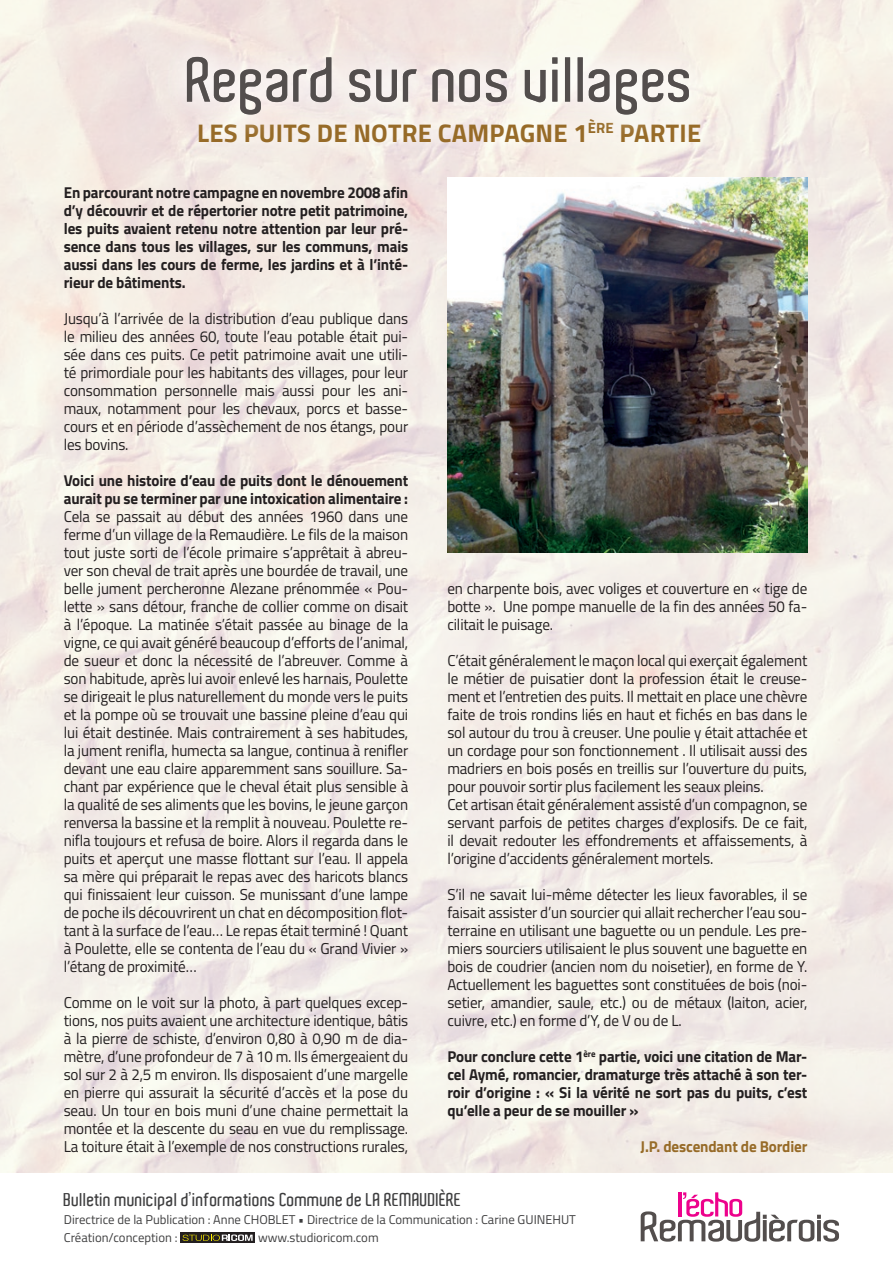
<style>
.page{position:relative;width:893px;height:1263px;background:#fff}
.page>*{position:absolute;margin:0;border:0;box-sizing:border-box;transform-origin:0 0}
.t1{font:600 60.9px "Aldo";color:#534e4d}
.t2{font:700 25.5px "Titillium";letter-spacing:.01em;color:#976b28}
.t3{font:600 18px "Aldo";color:#3e3e3f}
.t4{font:15.75px/18px "Titillium";letter-spacing:-.01em;color:#231f20;text-align:justify;scale:.96 1}
.t5{font:700 15.75px/18px "Titillium";letter-spacing:-.01em;color:#231f20;text-align:justify;scale:.96 1}
.t6{font:700 15.75px "Titillium";letter-spacing:-.01em;color:#976b28;scale:.96 1}
.t7{font:12.75px/18px "Titillium";color:#3e3e3f}
</style>
<div class="page">
<img style="left:0;top:0;width:893px;height:1173px">
<svg style="left:180px;top:102px;width:538px;height:60px;background:#f3ebe5"></svg>
<div style="left:161px;top:31px;width:554px;height:109px;background:linear-gradient(to right,#f3e8e6,#f8f4ed)"></div>
<img style="left:447px;top:177px;width:360px;height:376px">
<div style="left:180px;top:1232px;width:75px;height:11px;background:#231f20"></div>
<svg style="left:182px;top:1234px;width:71px;height:7px"></svg>
<svg style="left:641px;top:1192px;width:198px;height:50px"></svg>
<h1 class="t1" style="left:187px;top:46px;width:509px">Regard sur nos villages</h1>
<h2 class="t2" style="left:197px;top:113px;width:505px">LES PUITS DE NOTRE CAMPAGNE 1<sup>ÈRE</sup> PARTIE</h2>
<p class="t5" style="left:64px;top:183px;width:360px">En parcourant notre campagne en novembre 2008 afin d’y découvrir et de répertorier notre petit patrimoine, les puits avaient retenu notre attention par leur pré&shy;sence dans tous les villages, sur les communs, mais aussi dans les cours de ferme, les jardins et à l’inté&shy;rieur de bâtiments.</p>
<p class="t4" style="left:64px;top:309px;width:360px">Jusqu’à l’arrivée de la distribution d’eau publique dans le milieu des années 60, toute l’eau potable était pui&shy;sée dans ces puits. Ce petit patrimoine avait une utili&shy;té primordiale pour les habitants des villages, pour leur consommation personnelle mais aussi pour les ani&shy;maux, notamment pour les chevaux, porcs et basse&shy;cours et en période d’assèchement de nos étangs, pour les bovins.</p>
<p class="t5" style="left:64px;top:471px;width:360px">Voici une histoire d’eau de puits dont le dénouement aurait pu se terminer par une intoxication alimentaire :</p>
<p class="t4" style="left:64px;top:507px;width:360px">Cela se passait au début des années 1960 dans une ferme d’un village de la Remaudière. Le fils de la maison tout juste sorti de l’école primaire s’apprêtait à abreu&shy;ver son cheval de trait après une bourdée de travail, une belle jument percheronne Alezane prénommée « Pou&shy;lette » sans détour, franche de collier comme on disait à l’époque. La matinée s’était passée au binage de la vigne, ce qui avait généré beaucoup d’efforts de l’animal, de sueur et donc la nécessité de l’abreuver. Comme à son habitude, après lui avoir enlevé les harnais, Poulette se dirigeait le plus naturellement du monde vers le puits et la pompe où se trouvait une bassine pleine d’eau qui lui était destinée. Mais contrairement à ses habitudes, la jument renifla, humecta sa langue, continua à renifler devant une eau claire apparemment sans souillure. Sa&shy;chant par expérience que le cheval était plus sensible à la qualité de ses aliments que les bovins, le jeune garçon renversa la bassine et la remplit à nouveau. Poulette re&shy;nifla toujours et refusa de boire. Alors il regarda dans le puits et aperçut une masse flottant sur l’eau. Il appela sa mère qui préparait le repas avec des haricots blancs qui finissaient leur cuisson. Se munissant d’une lampe de poche ils découvrirent un chat en décomposition flot&shy;tant à la surface de l’eau… Le repas était terminé ! Quant à Poulette, elle se contenta de l’eau du « Grand Vivier » l’étang de proximité…</p>
<p class="t4" style="left:64px;top:993px;width:360px">Comme on le voit sur la photo, à part quelques excep&shy;tions, nos puits avaient une architecture identique, bâtis à la pierre de schiste, d’environ 0,80 à 0,90 m de dia&shy;mètre, d’une profondeur de 7 à 10 m. Ils émergeaient du sol sur 2 à 2,5 m environ. Ils disposaient d’une margelle en pierre qui assurait la sécurité d’accès et la pose du seau. Un tour en bois muni d’une chaine permettait la montée et la descente du seau en vue du remplissage.<br>La toiture était à l’exemple de nos constructions rurales,</p>
<p class="t4" style="left:447px;top:579px;width:376px">en charpente bois, avec voliges et couverture en « tige de botte ». Une pompe manuelle de la fin des années 50 fa&shy;cilitait le puisage.</p>
<p class="t4" style="left:447px;top:651px;width:376px;text-align:left">C’était généralement le maçon local qui exerçait également le métier de puisatier dont la profession était le creuse&shy;ment et l’entretien des puits. Il mettait en place une chèvre faite de trois rondins liés en haut et fichés en bas dans le sol autour du trou à creuser. Une poulie y était attachée et un cordage pour son fonctionnement . Il utilisait aussi des madriers en bois posés en treillis sur l’ouverture du puits, pour pouvoir sortir plus facilement les seaux pleins.<br>Cet artisan était généralement assisté d’un compagnon, se servant parfois de petites charges d’explosifs. De ce fait, il devait redouter les effondrements et affaissements, à l’origine d’accidents généralement mortels.</p>
<p class="t4" style="left:447px;top:885px;width:376px">S’il ne savait lui-même détecter les lieux favorables, il se faisait assister d’un sourcier qui allait rechercher l’eau sou&shy;terraine en utilisant une baguette ou un pendule. Les pre&shy;miers sourciers utilisaient le plus souvent une baguette en bois de coudrier (ancien nom du noisetier), en forme de Y.<br>Actuellement les baguettes sont constituées de bois (noi&shy;setier, amandier, saule, etc.) ou de métaux (laiton, acier, cuivre, etc.) en forme d’Y, de V ou de L.</p>
<p class="t5" style="left:447px;top:1047px;width:376px">Pour conclure cette 1<sup>ère</sup> partie, voici une citation de Mar&shy;cel Aymé, romancier, dramaturge très attaché à son ter&shy;roir d’origine : « Si la vérité ne sort pas du puits, c’est qu’elle a peur de se mouiller »</p>
<p class="t6" style="left:641px;top:1134px;width:175px">J.P. descendant de Bordier</p>
<p class="t3" style="left:64px;top:1189px;width:400px">Bulletin municipal d’informations Commune de LA REMAUDIÈRE</p>
<p class="t7" style="left:64px;top:1210px;width:514px">Directrice de la Publication : Anne CHOBLET • Directrice de la Communication : Carine GUINEHUT<br>Création/conception :</p>
<p class="t7" style="left:258px;top:1228px;width:122px">www.studioricom.com</p>
</div>
